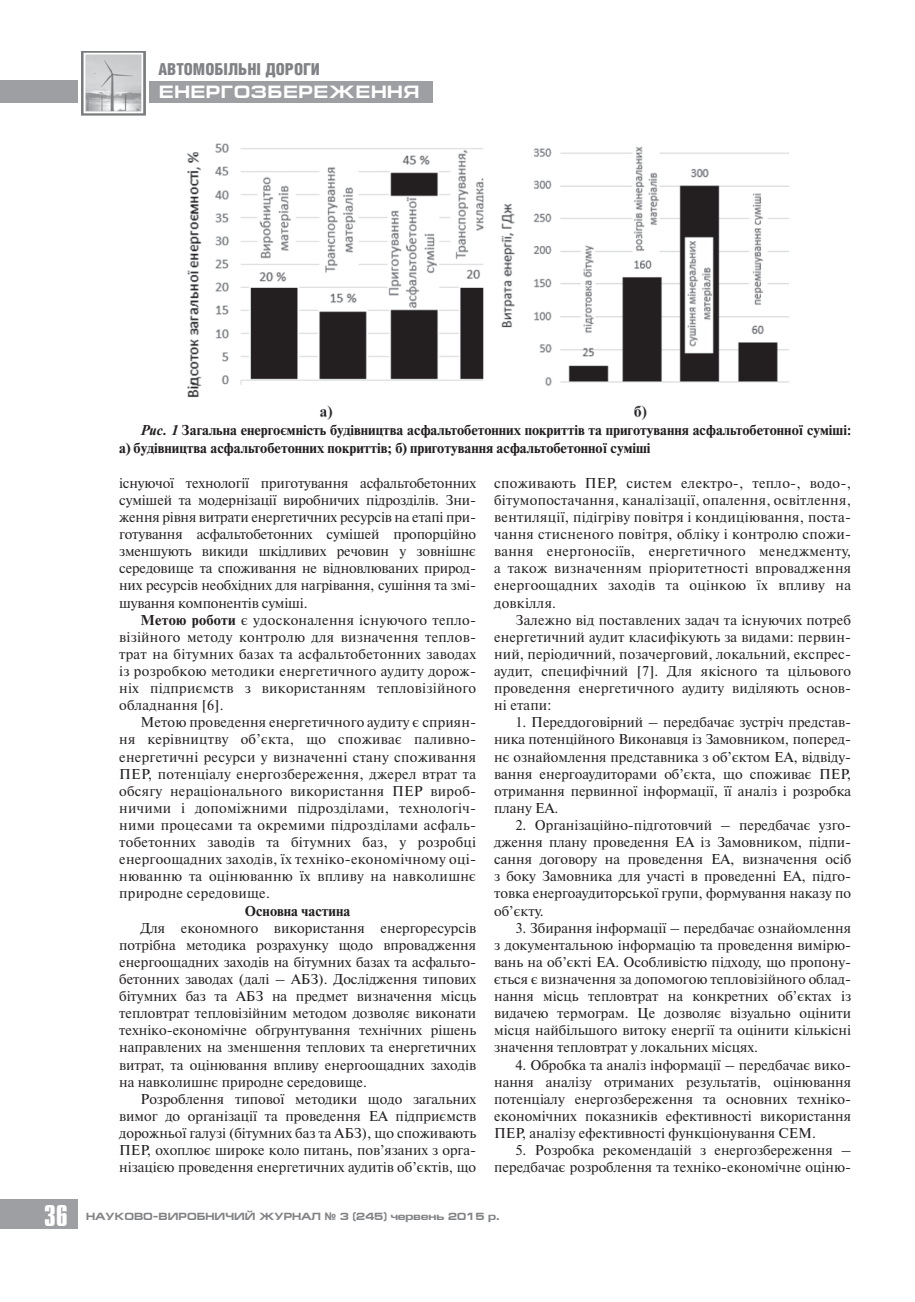
<style>
.page{position:relative;width:915px;height:1302px;background:#fff}
.page>*{position:absolute;margin:0;border:0;box-sizing:border-box;transform-origin:0 0}
.t1{font:700 30px "Compact C";color:#fff}
.t2{font:700 18px "Europe Ext";letter-spacing:.025em;color:#fff}
.t3{font:900 16.5px "Helios Cond";color:#808285}
.t4{font:14.25px/17.1px "Newton C";color:#231f20;text-align:justify}
.t5{font:700 14.25px/17.1px "Newton C";color:#231f20}
.t6{font:700 10.5px "Europe Ext";color:#808285}
.s1{font-style:italic}
.s2{font-weight:700}
.s3{font-family:"Arial"}
</style>
<div class="page">
<div style="left:0;top:81px;width:77px;height:22px;background:#9d9fa2"></div>
<div style="left:149px;top:81px;width:283px;height:22px;background:#9d9fa2"></div>
<img style="left:81px;top:51px;width:64px;height:64px">
<div style="left:0;top:1198px;width:77px;height:30px;background:#9d9fa2"></div>
<img style="left:187px;top:143px;width:602px;height:276px">
<p class="t3" style="left:158px;top:60px;width:163px">АВТОМОБІЛЬНI ДОРОГИ</p>
<p class="t2" style="left:159px;top:82px;width:262px">ЕНЕРГОЗБЕРЕЖЕННЯ</p>
<p class="t5" style="left:119px;top:422px;width:733px;text-indent:21px"><span class="s1">Рис. 1</span> Загальна енергоємність будівництва асфальтобетонних покриттів та приготування асфальтобетонної суміші: а) будівництва асфальтобетонних покриттів; б) приготування асфальтобетонної суміші</p>
<p class="t4" style="left:119px;top:474px;width:358px">існуючої технології приготування асфальтобетонних сумішей та модернізації виробничих підрозділів. Зни&shy;ження рівня витрати енергетичних ресурсів на етапі при&shy;готування асфальтобетонних сумішей пропорційно зменшують викиди шкідливих речовин у зовнішнє середовище та споживання не відновлюваних природ&shy;них ресурсів необхідних для нагрівання, сушіння та змі&shy;шування компонентів суміші.</p>
<p class="t4" style="left:119px;top:611px;width:358px;text-indent:21px"><span class="s2">Метою роботи</span> є удосконалення існуючого тепло&shy;візійного методу контролю для визначення теплов&shy;трат на бітумних базах та асфальтобетонних заводах із розробкою методики енергетичного аудиту дорож&shy;ніх підприємств з використанням тепловізійного обладнання [6].</p>
<p class="t4" style="left:119px;top:713px;width:358px;text-indent:21px">Метою проведення енергетичного аудиту є сприян&shy;ня керівництву об’єкта, що споживає паливно&shy;енергетичні ресурси у визначенні стану споживання ПЕР, потенціалу енергозбереження, джерел втрат та обсягу нераціонального використання ПЕР вироб&shy;ничими і допоміжними підрозділами, технологіч&shy;ними процесами та окремими підрозділами асфаль&shy;тобетонних заводів та бітумних баз, у розробці енергоощадних заходів, їх техніко-економічному оці&shy;нюванню та оцінюванню їх впливу на навколишнє природне середовище.</p>
<p class="t5" style="left:245px;top:901px;width:107px">Основна частина</p>
<p class="t4" style="left:119px;top:919px;width:358px;text-indent:21px">Для економного використання енергоресурсів потрібна методика розрахунку щодо впровадження енергоощадних заходів на бітумних базах та асфальто&shy;бетонних заводах (далі – АБЗ). Дослідження типових бітумних баз та АБЗ на предмет визначення місць тепловтрат тепловізійним методом дозволяє виконати техніко-економічне обґрунтування технічних рішень направлених на зменшення теплових та енергетичних витрат, та оцінювання впливу енергоощадних заходів на навколишнє природне середовище.</p>
<p class="t4" style="left:119px;top:1090px;width:358px;text-indent:21px">Розроблення типової методики щодо загальних вимог до організації та проведення ЕА підприємств дорожньої галузі (бітумних баз та АБЗ), що споживають ПЕР, охоплює широке коло питань, пов’язаних з орга&shy;нізацією проведення енергетичних аудитів об’єктів, що</p>
<p class="t4" style="left:494px;top:474px;width:358px">споживають ПЕР, систем електро-, тепло-, водо-, бітумопостачання, каналізації, опалення, освітлення, вентиляції, підігріву повітря і кондиціювання, поста&shy;чання стисненого повітря, обліку і контролю спожи&shy;вання енергоносіїв, енергетичного менеджменту, а також визначенням пріоритетності впровадження енергоощадних заходів та оцінкою їх впливу на довкілля.</p>
<p class="t4" style="left:494px;top:611px;width:358px;text-indent:21px">Залежно від поставлених задач та існуючих потреб енергетичний аудит класифікують за видами: первин&shy;ний, періодичний, позачерговий, локальний, експрес&shy;аудит, специфічний [7]. Для якісного та цільового проведення енергетичного аудиту виділяють основ&shy;ні етапи:</p>
<p class="t4" style="left:494px;top:713px;width:358px;text-indent:21px">1. Переддоговірний – передбачає зустріч представ&shy;ника потенційного Виконавця із Замовником, поперед&shy;нє ознайомлення представника з об’єктом ЕА, відвіду&shy;вання енергоаудиторами об’єкта, що споживає ПЕР, отримання первинної інформації, її аналіз і розробка плану ЕА.</p>
<p class="t4" style="left:494px;top:816px;width:358px;text-indent:21px">2. Організаційно-підготовчий – передбачає узго&shy;дження плану проведення ЕА із Замовником, підпи&shy;сання договору на проведення ЕА, визначення осіб з боку Замовника для участі в проведенні ЕА, підго&shy;товка енергоаудиторської групи, формування наказу по об’єкту.</p>
<p class="t4" style="left:494px;top:919px;width:358px;text-indent:21px">3. Збирання інформації – передбачає ознайомлення з документальною інформацію та проведення вимірю&shy;вань на об’єкті ЕА. Особливістю підходу, що пропону&shy;ється є визначення за допомогою тепловізійного облад&shy;нання місць тепловтрат на конкретних об’єктах із видачею термограм. Це дозволяє візуально оцінити місця найбільшого витоку енергії та оцінити кількісні значення тепловтрат у локальних місцях.</p>
<p class="t4" style="left:494px;top:1055px;width:358px;text-indent:21px">4. Обробка та аналіз інформації – передбачає вико&shy;нання аналізу отриманих результатів, оцінювання потенціалу енергозбереження та основних техніко&shy;економічних показників ефективності використання ПЕР, аналізу ефективності функціонування СЕМ.</p>
<p class="t4" style="left:494px;top:1141px;width:358px;text-align:right">5. Розробка рекомендацій з енергозбереження – передбачає розроблення та техніко-економічне оціню-</p>
<h1 class="t1" style="left:44px;top:1200px;width:26px">36</h1>
<p class="t6" style="left:86px;top:1210px;width:415px">НАУКОВО-ВИРОБНИЧИЙ ЖУРНАЛ <span class="s3">№</span> 3 (245) червень 2015 р.</p>
</div>
